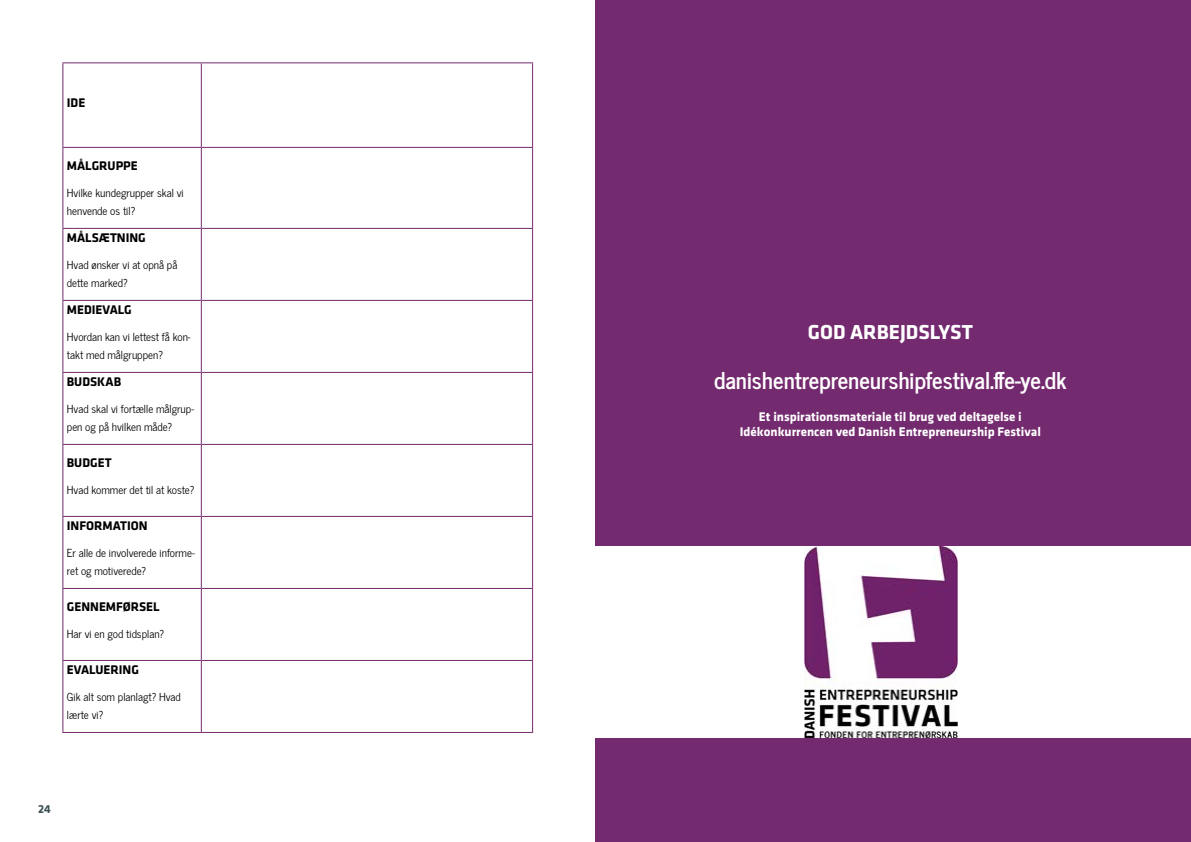
<style>
.page{position:relative;width:1191px;height:842px;background:#fff}
.page>*{position:absolute;margin:0;border:0;box-sizing:border-box;transform-origin:0 0}
.t1{font:700 23px "News Cycle";color:#fff}
.t2{font:700 21px "Klavika";color:#fff}
.t3{font:700 13px/15.6px "Klavika";color:#fff;text-align:center}
.t4{font:700 13px "Klavika";color:#000}
.t5{font:700 12px "Klavika";color:#3f5158}
.t6{font:11px/18px "News Cycle";color:#000}
</style>
<div class="page">
<div style="left:595px;top:0;width:596px;height:842px;background:#742a6f"></div>
<div style="left:535px;top:546px;width:656px;height:192px;background:#fff"></div>
<img style="left:805px;top:546px;width:152px;height:192px">
<hr style="left:62px;top:62px;width:139px;height:1px;background:#742a6f">
<hr style="left:62px;top:63px;width:1px;height:84px;background:#742a6f">
<hr style="left:201px;top:62px;width:332px;height:1px;background:#742a6f">
<hr style="left:201px;top:63px;width:1px;height:84px;background:#742a6f">
<hr style="left:532px;top:63px;width:1px;height:84px;background:#742a6f">
<hr style="left:62px;top:147px;width:139px;height:1px;background:#742a6f">
<hr style="left:62px;top:148px;width:1px;height:80px;background:#742a6f">
<hr style="left:201px;top:147px;width:332px;height:1px;background:#742a6f">
<hr style="left:201px;top:148px;width:1px;height:80px;background:#742a6f">
<hr style="left:532px;top:148px;width:1px;height:80px;background:#742a6f">
<hr style="left:62px;top:228px;width:139px;height:1px;background:#742a6f">
<hr style="left:62px;top:229px;width:1px;height:71px;background:#742a6f">
<hr style="left:201px;top:228px;width:332px;height:1px;background:#742a6f">
<hr style="left:201px;top:229px;width:1px;height:71px;background:#742a6f">
<hr style="left:532px;top:229px;width:1px;height:71px;background:#742a6f">
<hr style="left:62px;top:300px;width:139px;height:1px;background:#742a6f">
<hr style="left:62px;top:301px;width:1px;height:71px;background:#742a6f">
<hr style="left:201px;top:300px;width:332px;height:1px;background:#742a6f">
<hr style="left:201px;top:301px;width:1px;height:71px;background:#742a6f">
<hr style="left:532px;top:301px;width:1px;height:71px;background:#742a6f">
<hr style="left:62px;top:372px;width:139px;height:1px;background:#742a6f">
<hr style="left:62px;top:373px;width:1px;height:71px;background:#742a6f">
<hr style="left:201px;top:372px;width:332px;height:1px;background:#742a6f">
<hr style="left:201px;top:373px;width:1px;height:71px;background:#742a6f">
<hr style="left:532px;top:373px;width:1px;height:71px;background:#742a6f">
<hr style="left:62px;top:444px;width:139px;height:1px;background:#742a6f">
<hr style="left:62px;top:445px;width:1px;height:71px;background:#742a6f">
<hr style="left:201px;top:444px;width:332px;height:1px;background:#742a6f">
<hr style="left:201px;top:445px;width:1px;height:71px;background:#742a6f">
<hr style="left:532px;top:445px;width:1px;height:71px;background:#742a6f">
<hr style="left:62px;top:516px;width:139px;height:1px;background:#742a6f">
<hr style="left:62px;top:517px;width:1px;height:71px;background:#742a6f">
<hr style="left:201px;top:516px;width:332px;height:1px;background:#742a6f">
<hr style="left:201px;top:517px;width:1px;height:71px;background:#742a6f">
<hr style="left:532px;top:517px;width:1px;height:71px;background:#742a6f">
<hr style="left:62px;top:588px;width:139px;height:1px;background:#742a6f">
<hr style="left:62px;top:589px;width:1px;height:71px;background:#742a6f">
<hr style="left:201px;top:588px;width:332px;height:1px;background:#742a6f">
<hr style="left:201px;top:589px;width:1px;height:71px;background:#742a6f">
<hr style="left:532px;top:589px;width:1px;height:71px;background:#742a6f">
<hr style="left:62px;top:660px;width:139px;height:1px;background:#742a6f">
<hr style="left:62px;top:661px;width:1px;height:71px;background:#742a6f">
<hr style="left:201px;top:660px;width:332px;height:1px;background:#742a6f">
<hr style="left:201px;top:661px;width:1px;height:71px;background:#742a6f">
<hr style="left:532px;top:661px;width:1px;height:71px;background:#742a6f">
<hr style="left:62px;top:732px;width:139px;height:1px;background:#742a6f">
<hr style="left:201px;top:732px;width:332px;height:1px;background:#742a6f">
<p class="t4" style="left:67px;top:94px;width:20px">IDE</p>
<p class="t4" style="left:67px;top:157px;width:72px">MÅLGRUPPE</p>
<p class="t6" style="left:67px;top:184px;width:118px">Hvilke kundegrupper skal vi henvende os til?</p>
<p class="t4" style="left:67px;top:229px;width:80px">MÅLSÆTNING</p>
<p class="t6" style="left:67px;top:256px;width:112px">Hvad ønsker vi at opnå på dette marked?</p>
<p class="t4" style="left:67px;top:301px;width:66px">MEDIEVALG</p>
<p class="t6" style="left:67px;top:328px;width:125px">Hvordan kan vi lettest få kon&shy;takt med målgruppen?</p>
<p class="t4" style="left:67px;top:373px;width:56px">BUDSKAB</p>
<p class="t6" style="left:67px;top:400px;width:129px">Hvad skal vi fortælle målgrup&shy;pen og på hvilken måde?</p>
<p class="t4" style="left:67px;top:454px;width:46px">BUDGET</p>
<p class="t6" style="left:67px;top:481px;width:129px">Hvad kommer det til at koste?</p>
<p class="t4" style="left:67px;top:517px;width:82px">INFORMATION</p>
<p class="t6" style="left:67px;top:544px;width:129px">Er alle de involverede informe&shy;ret og motiverede?</p>
<p class="t4" style="left:67px;top:598px;width:94px">GENNEMFØRSEL</p>
<p class="t6" style="left:67px;top:625px;width:99px">Har vi en god tidsplan?</p>
<p class="t4" style="left:67px;top:661px;width:74px">EVALUERING</p>
<p class="t6" style="left:67px;top:688px;width:115px">Gik alt som planlagt? Hvad lærte vi?</p>
<p class="t5" style="left:38px;top:800px;width:14px">24</p>
<h2 class="t2" style="left:808px;top:317px;width:166px">GOD ARBEJDSLYST</h2>
<h1 class="t1" style="left:714px;top:360px;width:354px">danishentrepreneurshipfestival.ffe-ye.dk</h1>
<p class="t3" style="left:740px;top:408px;width:302px">Et inspirationsmateriale til brug ved deltagelse i<br>Idékonkurrencen ved Danish Entrepreneurship Festival</p>
</div>
